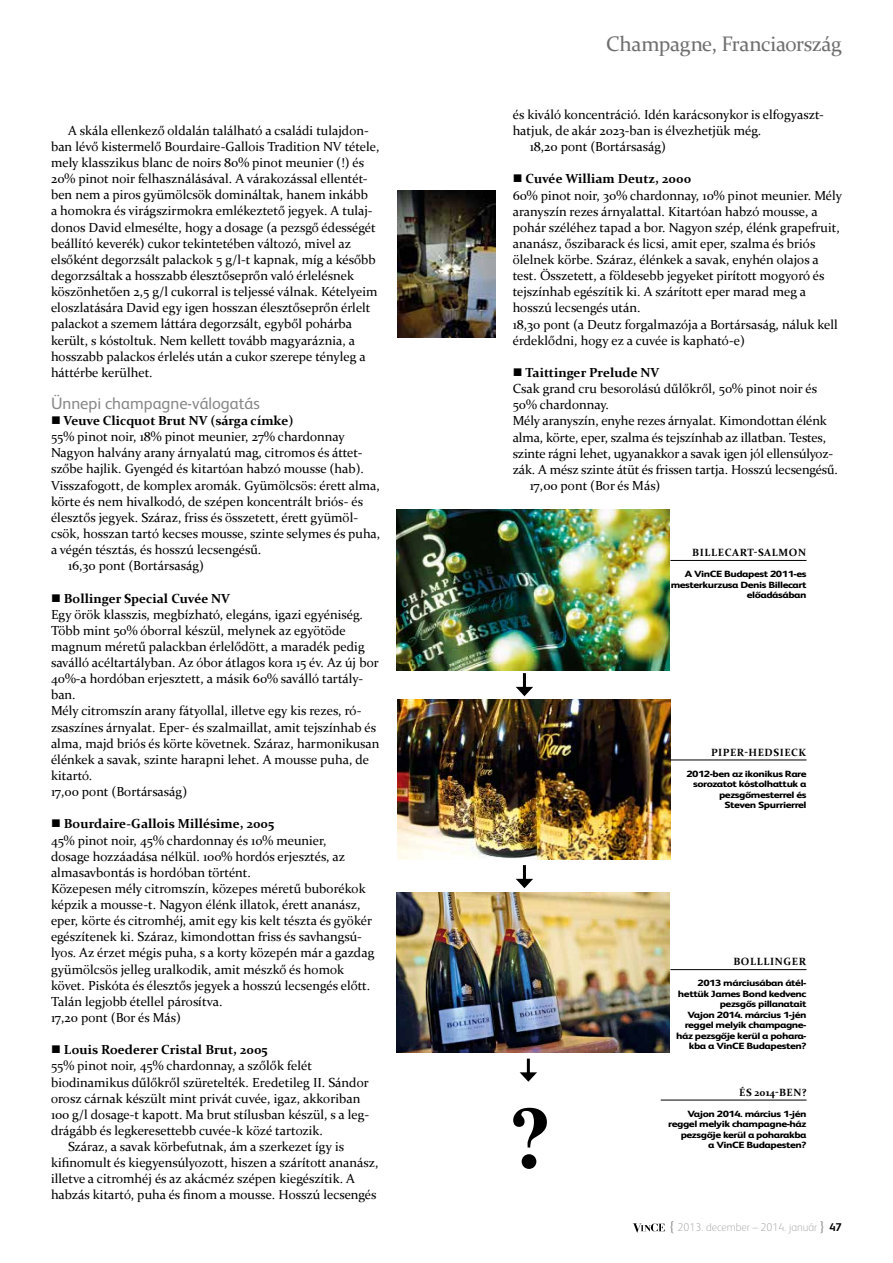
<style>
.page{position:relative;width:893px;height:1263px;background:#fff}
.page>*{position:absolute;margin:0;border:0;box-sizing:border-box;transform-origin:0 0}
.t1{font:700 87px "Times";color:#000}
.t2{font:21px "Constantia";letter-spacing:-.02em;color:#706f6f}
.t3{font:16.5px "FS Albert";color:#878787}
.t4{font:13.2px/16.2px "Constantia";color:#000}
.t5{font:700 13.2px "Constantia";color:#000}
.t6{font:100 11.25px "FS Albert";color:#929292}
.t7{font:700 10.5px "Constantia";letter-spacing:.06em;color:#000}
.t8{font:700 10.5px "Constantia";letter-spacing:.03em;color:#000}
.t9{font:800 9px/10.5px "FS Albert";letter-spacing:-.04em;color:#000;text-align:right;scale:1.23 1}
.s1{font-weight:700}
.s2{font-family:"Constantia";font-weight:400;font-size:13.2px;color:#878787}
.s3{font-weight:700;color:#000}
</style>
<div class="page">
<svg style="left:633px;top:1223px;width:32px;height:10px"></svg>
<hr style="left:670px;top:560px;width:136px;height:1px;background:#000">
<hr style="left:670px;top:760px;width:136px;height:1px;background:#000">
<hr style="left:670px;top:969px;width:136px;height:1px;background:#000">
<img style="left:397px;top:892px;width:273px;height:161px">
<img style="left:397px;top:699px;width:273px;height:161px">
<img style="left:397px;top:510px;width:273px;height:160px">
<hr style="left:523px;top:673px;width:3px;height:16px;background:#000">
<svg style="left:516px;top:687px;width:17px;height:9px"></svg>
<hr style="left:523px;top:865px;width:3px;height:16px;background:#000">
<svg style="left:516px;top:879px;width:17px;height:9px"></svg>
<hr style="left:527px;top:1058px;width:3px;height:17px;background:#000">
<svg style="left:520px;top:1072px;width:17px;height:10px"></svg>
<img style="left:397px;top:190px;width:99px;height:147px">
<hr style="left:661px;top:1100px;width:145px;height:1px;background:#000">
<p class="t4" style="left:51px;top:122px;width:330px;text-indent:17px">A skála ellenkező oldalán található a családi tulajdon&shy;ban lévő kistermelő Bourdaire-Gallois Tradition NV tétele, mely klasszikus blanc de noirs 80% pinot meunier (!) és 20% pinot noir felhasználásával. A várakozással ellentét&shy;ben nem a piros gyümölcsök domináltak, hanem inkább<br>a homokra és virágszirmokra emlékeztető jegyek. A tulaj&shy;donos David elmesélte, hogy a dosage (a pezsgő édességét beállító keverék) cukor tekintetében változó, mivel az elsőként degorzsált palackok 5 g/l-t kapnak, míg a később degorzsáltak a hosszabb élesztőseprőn való érlelésnek köszönhetően 2,5 g/l cukorral is teljessé válnak. Kételyeim eloszlatására David egy igen hosszan élesztőseprőn érlelt palackot a szemem láttára degorzsált, egyből pohárba került, s kóstoltuk. Nem kellett tovább magyaráznia, a hosszabb palackos érlelés után a cukor szerepe tényleg a háttérbe kerülhet.</p>
<p class="t3" style="left:51px;top:392px;width:210px">Ünnepi champagne-válogatás</p>
<p class="t5" style="left:51px;top:411px;width:244px">■ Veuve Clicquot Brut NV (sárga címke)</p>
<p class="t4" style="left:51px;top:428px;width:295px">55% pinot noir, 18% pinot meunier, 27% chardonnay</p>
<p class="t4" style="left:51px;top:444px;width:313px">Nagyon halvány arany árnyalatú mag, citromos és áttet-</p>
<p class="t4" style="left:51px;top:460px;width:314px">szőbe hajlik. Gyengéd és kitartóan habzó mousse (hab).</p>
<p class="t4" style="left:51px;top:476px;width:330px">Visszafogott, de komplex aromák. Gyümölcsös: érett alma,</p>
<p class="t4" style="left:51px;top:493px;width:313px">körte és nem hivalkodó, de szépen koncentrált briós- és</p>
<p class="t4" style="left:51px;top:509px;width:309px">élesztős jegyek. Száraz, friss és összetett, érett gyümöl-</p>
<p class="t4" style="left:51px;top:525px;width:331px">csök, hosszan tartó kecses mousse, szinte selymes és puha,</p>
<p class="t4" style="left:51px;top:541px;width:212px">a végén tésztás, és hosszú lecsengésű.</p>
<p class="t4" style="left:68px;top:557px;width:138px">16,30 pont (Bortársaság)</p>
<p class="t4" style="left:51px;top:589px;width:330px">■ <span class="s1">Bollinger Special Cuvée NV<br></span>Egy örök klasszis, megbízható, elegáns, igazi egyéniség.<br>Több mint 50% óborral készül, melynek az egyötöde magnum méretű palackban érlelődött, a maradék pedig saválló acéltartályban. Az óbor átlagos kora 15 év. Az új bor 40%-a hordóban erjesztett, a másik 60% saválló tartály&shy;ban.<br>Mély citromszín arany fátyollal, illetve egy kis rezes, ró&shy;zsaszínes árnyalat. Eper- és szalmaillat, amit tejszínhab és alma, majd briós és körte követnek. Száraz, harmonikusan élénkek a savak, szinte harapni lehet. A mousse puha, de kitartó.<br>17,00 pont (Bortársaság)</p>
<p class="t4" style="left:51px;top:815px;width:325px">■ <span class="s1">Bourdaire-Gallois Millésime, 2005<br></span>45% pinot noir, 45% chardonnay és 10% meunier,<br>dosage hozzáadása nélkül. 100% hordós erjesztés, az almasavbontás is hordóban történt.<br>Közepesen mély citromszín, közepes méretű buborékok képzik a mousse-t. Nagyon élénk illatok, érett ananász, eper, körte és citromhéj, amit egy kis kelt tészta és gyökér egészítenek ki. Száraz, kimondottan friss és savhangsú&shy;lyos. Az érzet mégis puha, s a korty közepén már a gazdag gyümölcsös jelleg uralkodik, amit mészkő és homok követ. Piskóta és élesztős jegyek a hosszú lecsengés előtt.<br>Talán legjobb étellel párosítva.<br>17,20 pont (Bor és Más)</p>
<p class="t5" style="left:51px;top:1041px;width:218px">■ Louis Roederer Cristal Brut, 2005</p>
<p class="t4" style="left:51px;top:1057px;width:262px">55% pinot noir, 45% chardonnay, a szőlők felét</p>
<p class="t4" style="left:51px;top:1073px;width:319px">biodinamikus dűlőkről szüretelték. Eredetileg II. Sándor</p>
<p class="t4" style="left:51px;top:1089px;width:311px">orosz cárnak készült mint privát cuvée, igaz, akkoriban</p>
<p class="t4" style="left:51px;top:1105px;width:320px">100 g/l dosage-t kapott. Ma brut stílusban készül, s a leg-</p>
<p class="t4" style="left:51px;top:1122px;width:273px">drágább és legkeresettebb cuvée-k közé tartozik.</p>
<p class="t4" style="left:68px;top:1138px;width:277px">Száraz, a savak körbefutnak, ám a szerkezet így is</p>
<p class="t4" style="left:51px;top:1154px;width:329px">kifinomult és kiegyensúlyozott, hiszen a szárított ananász,</p>
<p class="t4" style="left:51px;top:1170px;width:305px">illetve a citromhéj és az akácméz szépen kiegészítik. A</p>
<p class="t4" style="left:51px;top:1186px;width:327px">habzás kitartó, puha és finom a mousse. Hosszú lecsengés</p>
<h2 class="t2" style="left:606px;top:29px;width:237px">Champagne, Franciaország</h2>
<p class="t4" style="left:513px;top:106px;width:313px">és kiváló koncentráció. Idén karácsonykor is elfogyaszt-</p>
<p class="t4" style="left:513px;top:122px;width:250px">hatjuk, de akár 2023-ban is élvezhetjük még.</p>
<p class="t4" style="left:530px;top:138px;width:138px">18,20 pont (Bortársaság)</p>
<p class="t4" style="left:513px;top:170px;width:331px">■ <span class="s1">Cuvée William Deutz, 2000<br></span>60% pinot noir, 30% chardonnay, 10% pinot meunier. Mély aranyszín rezes árnyalattal. Kitartóan habzó mousse, a pohár széléhez tapad a bor. Nagyon szép, élénk grapefruit, ananász, őszibarack és licsi, amit eper, szalma és briós ölelnek körbe. Száraz, élénkek a savak, enyhén olajos a test. Összetett, a földesebb jegyeket pirított mogyoró és tejszínhab egészítik ki. A szárított eper marad meg a hosszú lecsengés után.<br>18,30 pont (a Deutz forgalmazója a Bortársaság, náluk kell érdeklődni, hogy ez a cuvée is kapható-e)</p>
<p class="t5" style="left:513px;top:363px;width:139px">■ Taittinger Prelude NV</p>
<p class="t4" style="left:513px;top:380px;width:306px">Csak grand cru besorolású dűlőkről, 50% pinot noir és</p>
<p class="t4" style="left:513px;top:396px;width:98px">50% chardonnay.</p>
<p class="t4" style="left:513px;top:412px;width:316px">Mély aranyszín, enyhe rezes árnyalat. Kimondottan élénk</p>
<p class="t4" style="left:513px;top:428px;width:315px">alma, körte, eper, szalma és tejszínhab az illatban. Testes,</p>
<p class="t4" style="left:513px;top:444px;width:322px">szinte rágni lehet, ugyanakkor a savak igen jól ellensúlyoz-</p>
<p class="t4" style="left:513px;top:461px;width:327px">zák. A mész szinte átüt és frissen tartja. Hosszú lecsengésű.</p>
<p class="t4" style="left:530px;top:477px;width:132px">17,00 pont (Bor és Más)</p>
<p class="t7" style="left:692px;top:545px;width:115px">billecart-salmon</p>
<p class="t9" style="left:671px;top:568px;width:112px">A VinCE Budapest 2011-es mesterkurzusa Denis Billecart előadásában</p>
<p class="t7" style="left:711px;top:745px;width:97px">piper-hedsieck</p>
<p class="t9" style="left:686px;top:768px;width:99px">2012-ben az ikonikus Rare sorozatot kóstolhattuk a pezsgőmesterrel és<br>Steven Spurrierrel</p>
<h1 class="t1" style="left:509px;top:1055px;width:45px">?</h1>
<p class="t7" style="left:733px;top:954px;width:74px">bolllinger</p>
<p class="t9" style="left:676px;top:977px;width:108px">2013 márciusában átél&shy;hettük James Bond kedvenc pezsgős pillanatait<br>Vajon 2014. március 1-jén reggel melyik champagne&shy;ház pezsgője kerül a pohara&shy;kba a VinCE Budapesten?</p>
<p class="t8" style="left:739px;top:1085px;width:69px">és 2014-ben?</p>
<p class="t9" style="left:668px;top:1108px;width:114px">Vajon 2014. március 1-jén reggel melyik champagne-ház pezsgője kerül a poharakba<br>a VinCE Budapesten?</p>
<p class="t6" style="left:670px;top:1220px;width:174px"><span class="s2">{</span> 2013. december – 2014. január <span class="s2">}</span> <span class="s3">47</span></p>
</div>
